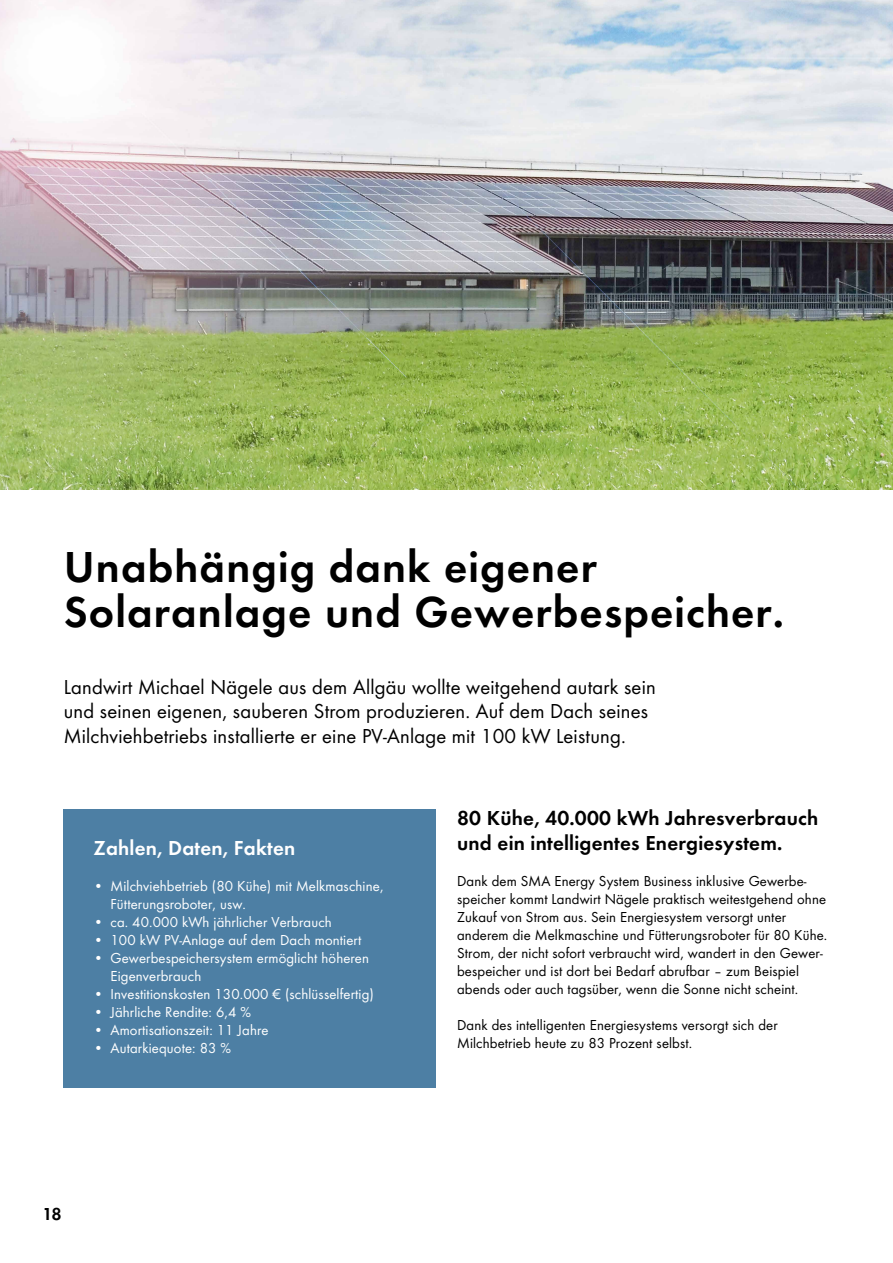
<style>
.page{position:relative;width:893px;height:1263px;background:#fff}
.page>*{position:absolute;margin:0;border:0;box-sizing:border-box;transform-origin:0 0}
.t1{font:600 45px/45px "SMA Futura Global";letter-spacing:.025em;color:#000}
.t2{font:21px/24.8px "SMA Futura Global";letter-spacing:.01em;color:#000}
.t3{font:600 21px/24.8px "SMA Futura Global";letter-spacing:.01em;color:#000}
.t4{font:600 21px "SMA Futura Global";letter-spacing:.01em;color:#fff}
.t5{font:600 18px "SMA Futura Global";color:#000}
.t6{font:15px/18px "SMA Futura Global";letter-spacing:.01em;color:#000}
.t7{font:15px/18px "SMA Futura Global";letter-spacing:.01em;color:#fff}
</style>
<div class="page">
<img style="left:0;top:0;width:893px;height:489px">
<div style="left:64px;top:809px;width:372px;height:278px;background:#4d7fa4"></div>
<h1 class="t1" style="left:64px;top:544px;width:722px">Unabhängig dank eigener<br>Solaranlage und Gewerbespeicher.</h1>
<h2 class="t2" style="left:64px;top:674px;width:593px">Landwirt Michael Nägele aus dem Allgäu wollte weitgehend autark sein und seinen eigenen, sauberen Strom produzieren. Auf dem Dach seines<br>Milchviehbetriebs installierte er eine PV-Anlage mit 100 kW Leistung.</h2>
<h2 class="t4" style="left:94px;top:835px;width:203px">Zahlen, Daten, Fakten</h2>
<p class="t7" style="left:111px;top:877px;width:274px;text-indent:-17px">• Milchviehbetrieb (80 Kühe) mit Melkmaschine,<br>Fütterungsroboter, usw.</p>
<p class="t7" style="left:94px;top:913px;width:240px">• ca. 40.000 kWh jährlicher Verbrauch</p>
<p class="t7" style="left:94px;top:931px;width:269px">• 100 kW PV-Anlage auf dem Dach montiert</p>
<p class="t7" style="left:110px;top:949px;width:260px;text-indent:-17px">• Gewerbespeichersystem ermöglicht höheren<br>Eigenverbrauch</p>
<p class="t7" style="left:93px;top:985px;width:282px">• Investitionskosten 130.000 € (schlüsselfertig)</p>
<p class="t7" style="left:93px;top:1003px;width:159px">• Jährliche Rendite: 6,4 %</p>
<p class="t7" style="left:93px;top:1021px;width:177px">• Amortisationszeit: 11 Jahre</p>
<p class="t7" style="left:93px;top:1039px;width:139px">• Autarkiequote: 83 %</p>
<p class="t5" style="left:43px;top:1204px;width:21px">18</p>
<h2 class="t3" style="left:457px;top:805px;width:363px">80 Kühe, 40.000 kWh Jahresverbrauch und ein intelligentes Energiesystem.</h2>
<p class="t6" style="left:457px;top:872px;width:372px">Dank dem SMA Energy System Business inklusive Gewerbe&shy;speicher kommt Landwirt Nägele praktisch weitestgehend ohne Zukauf von Strom aus. Sein Energiesystem versorgt unter anderem die Melkmaschine und Fütterungsroboter für 80 Kühe.<br>Strom, der nicht sofort verbraucht wird, wandert in den Gewer&shy;bespeicher und ist dort bei Bedarf abrufbar – zum Beispiel abends oder auch tagsüber, wenn die Sonne nicht scheint.</p>
<p class="t6" style="left:457px;top:1016px;width:322px">Dank des intelligenten Energiesystems versorgt sich der<br>Milchbetrieb heute zu 83 Prozent selbst.</p>
</div>
